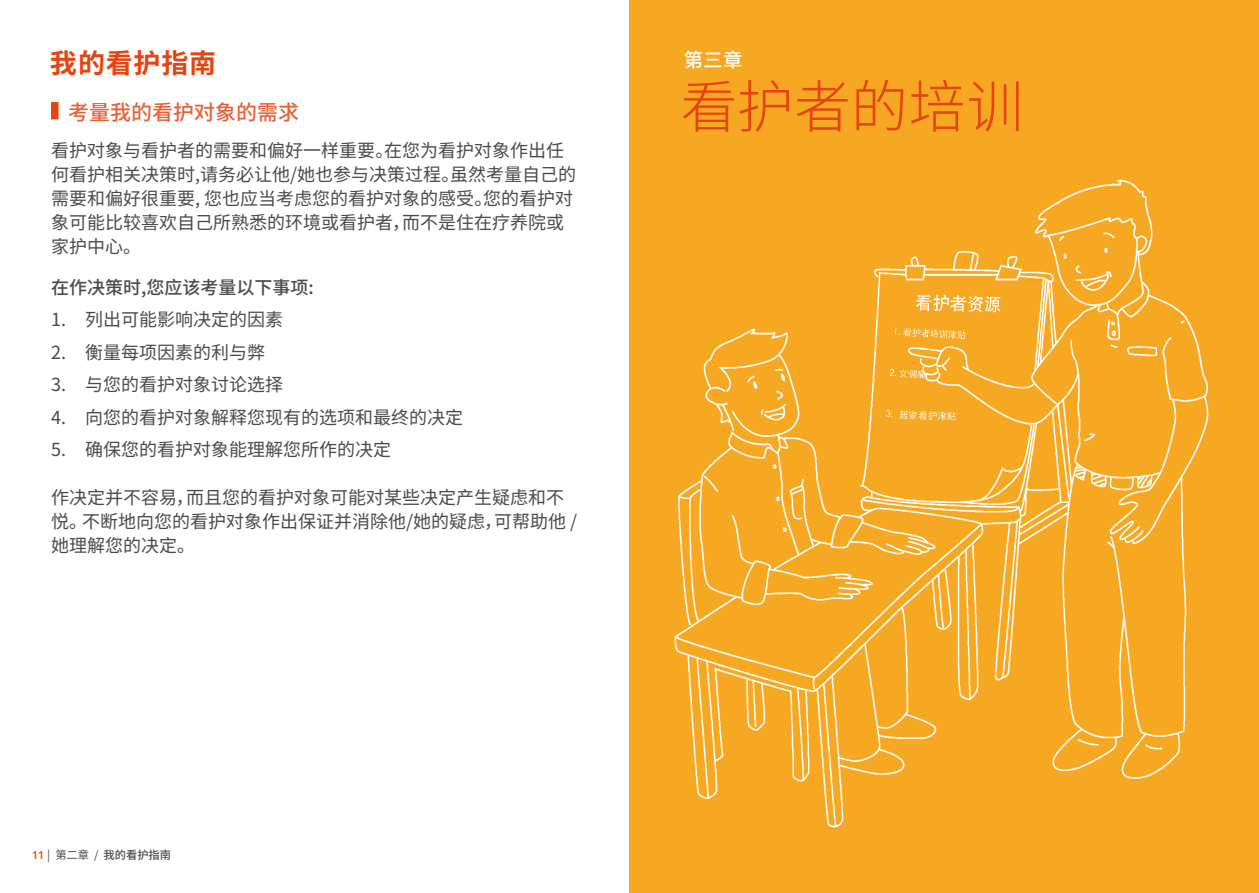
<style>
.page{position:relative;width:1259px;height:893px;background:#fff}
.page>*{position:absolute;margin:0;border:0;box-sizing:border-box;transform-origin:0 0}
.t1{font:300 57px "Noto Sans SC";letter-spacing:.005em;color:#e74310}
.t2{font:700 27px "Noto Sans SC";letter-spacing:.03em;color:#e74310}
.t3{font:500 21px "Noto Sans SC";color:#eb5f34}
.t4{font:500 19.5px "Noto Sans SC";color:#fff}
.t5{font:18px/24px "Noto Sans SC";color:#4a4a49}
.t6{font:500 18px "Noto Sans SC";color:#4a4a49}
.t7{font:500 11.25px "Noto Sans SC";color:#4a4a49}
.s1{font-family:"Frutiger CE";font-weight:700;color:#eb5f34}
.s2{font-weight:400}
</style>
<div class="page">
<div style="left:629px;top:0;width:630px;height:893px;background:#f7a823"></div>
<div style="left:51px;top:102px;width:8px;height:17px;background:#e74310"></div>
<img style="left:674px;top:179px;width:535px;height:649px">
<h2 class="t2" style="left:50px;top:47px;width:168px">我的看护指南</h2>
<p class="t3" style="left:68px;top:100px;width:233px">考量我的看护对象的需求</p>
<p class="t5" style="left:51px;top:138px;width:527px">看护对象与看护者的需要和偏好一样重要。在您为看护对象作出任何看护相关决策时,请务必让他/她也参与决策过程。虽然考量自己的需要和偏好很重要, 您也应当考虑您的看护对象的感受。您的看护对象可能比较喜欢自己所熟悉的环境或看护者，而不是住在疗养院或家护中心。</p>
<p class="t6" style="left:51px;top:277px;width:264px">在作决策时,您应该考量以下事项:</p>
<p class="t5" style="left:51px;top:308px;width:234px">1. 列出可能影响决定的因素</p>
<p class="t5" style="left:51px;top:341px;width:216px">2. 衡量每项因素的利与弊</p>
<p class="t5" style="left:51px;top:373px;width:234px">3. 与您的看护对象讨论选择</p>
<p class="t5" style="left:51px;top:406px;width:414px">4. 向您的看护对象解释您现有的选项和最终的决定</p>
<p class="t5" style="left:51px;top:438px;width:342px">5. 确保您的看护对象能理解您所作的决定</p>
<p class="t5" style="left:51px;top:486px;width:528px">作决定并不容易，而且您的看护对象可能对某些决定产生疑虑和不悦。不断地向您的看护对象作出保证并消除他/她的疑虑，可帮助他 /她理解您的决定。</p>
<p class="t4" style="left:684px;top:48px;width:60px">第三章</p>
<h1 class="t1" style="left:680px;top:75px;width:344px">看护者的培训</h1>
<p class="t7" style="left:32px;top:849px;width:141px"><span class="s1">11</span> <span class="s2">| 第二章 /</span> 我的看护指南</p>
</div>
